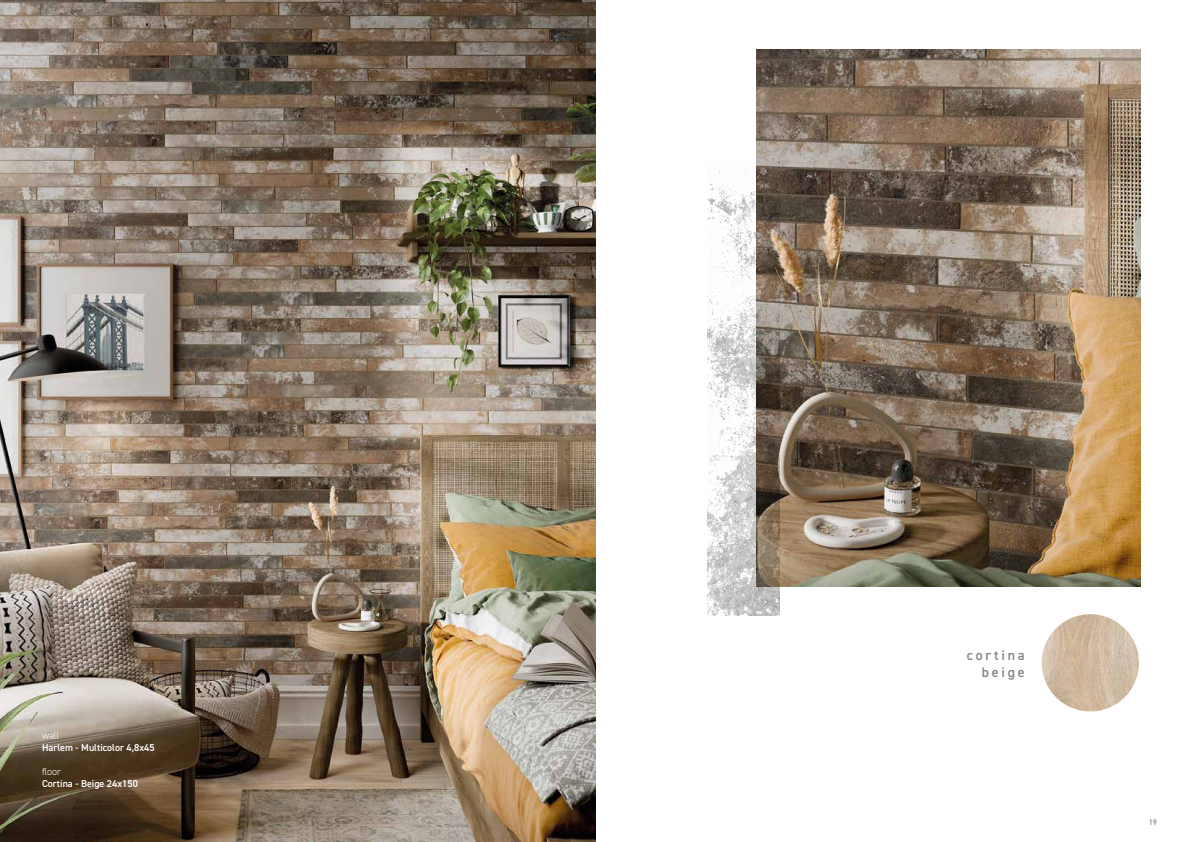
<style>
.page{position:relative;width:1191px;height:842px;background:#fff}
.page>*{position:absolute;margin:0;border:0;box-sizing:border-box;transform-origin:0 0}
.t1{font:600 14px/16.8px "DIN2014";letter-spacing:.2em;color:#878585;text-align:right}
.t2{font:600 10px "DIN2014";color:#fff}
.t3{font:300 10px "DIN2014";color:#fff}
.t4{font:700 8px "DIN Alternate";color:#878786}
</style>
<div class="page">
<img style="left:0;top:0;width:595px;height:842px">
<img style="left:756px;top:50px;width:385px;height:537px">
<img style="left:1040px;top:613px;width:100px;height:99px;border-radius:50px">
<div style="left:1039px;top:612px;width:102px;height:101px;border:2px solid #fff;border-radius:50%"></div>
<img style="left:707px;top:158px;width:72px;height:458px">
<p class="t3" style="left:42px;top:730px;width:19px">wall</p>
<p class="t2" style="left:42px;top:741px;width:114px">Harlem - Multicolor 4,8x45</p>
<p class="t3" style="left:42px;top:766px;width:20px">floor</p>
<p class="t2" style="left:42px;top:777px;width:97px">Cortina - Beige 24x150</p>
<h1 class="t1" style="left:967px;top:646px;width:59px">cortina beige</h1>
<p class="t4" style="left:1149px;top:816px;width:9px">19</p>
</div>
